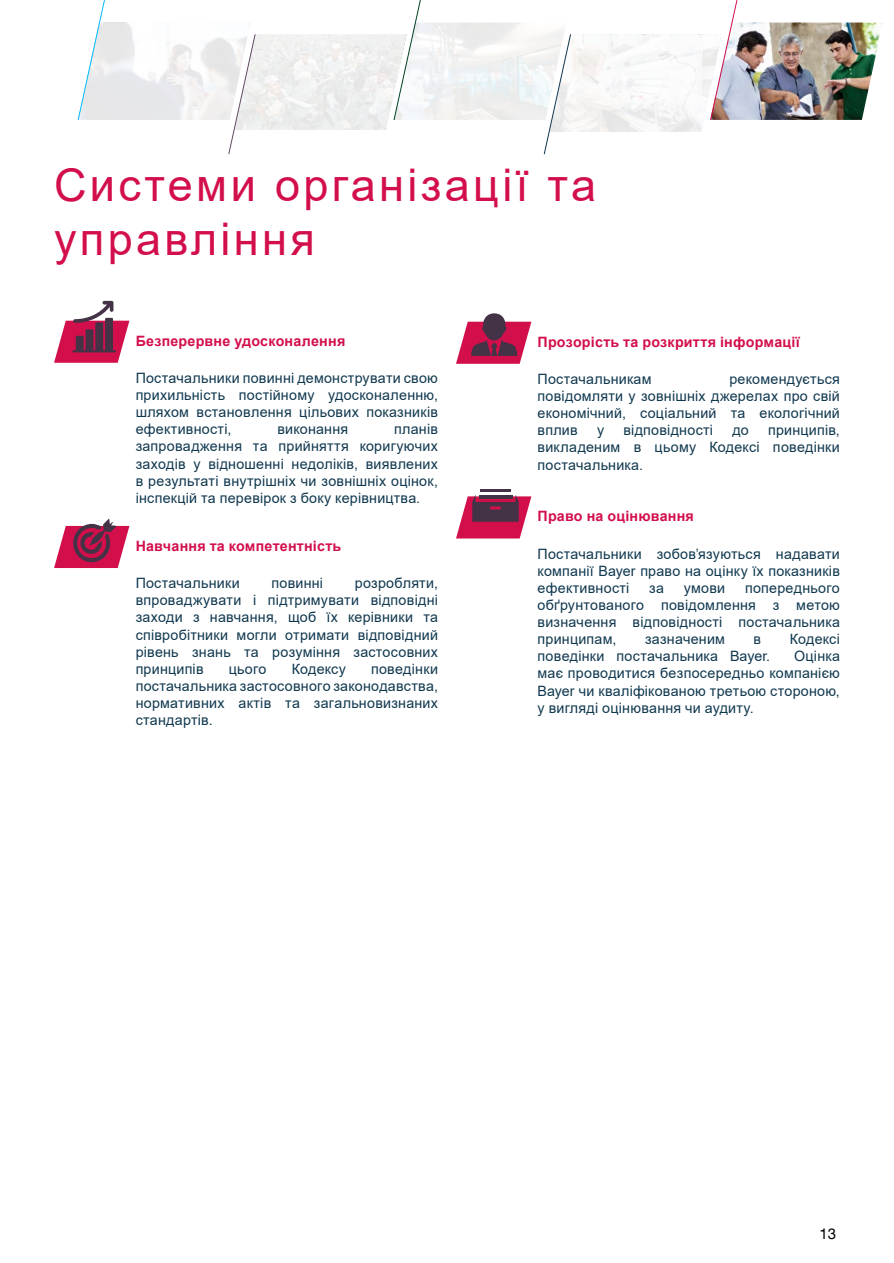
<style>
.page{position:relative;width:894px;height:1263px;background:#fff}
.page>*{position:absolute;margin:0;border:0;box-sizing:border-box;transform-origin:0 0}
.t1{font:45px/54px "Arial";letter-spacing:.075em;color:#d30f4b}
.t2{font:15px "Helvetica Neue LT Com";color:#000}
.t3{font:14.25px/17.1px "Arial";letter-spacing:.015em;color:#10384f;text-align:justify}
.t4{font:700 14.25px "Arial";letter-spacing:.015em;color:#d30f4b}
</style>
<div class="page">
<img style="left:737px;top:23px;width:145px;height:97px">
<svg style="left:77px;top:0;width:660px;height:155px"></svg>
<hr style="left:481px;top:489px;width:30px;height:3px;background:#443247">
<svg style="left:456px;top:495px;width:75px;height:43px;background:#ab4167"></svg>
<svg style="left:54px;top:301px;width:75px;height:62px"></svg>
<svg style="left:54px;top:519px;width:75px;height:49px"></svg>
<svg style="left:456px;top:313px;width:75px;height:51px"></svg>
<h1 class="t1" style="left:54px;top:158px;width:543px">Системи організації та управління</h1>
<p class="t4" style="left:136px;top:330px;width:211px">Безперервне удосконалення</p>
<p class="t3" style="left:136px;top:369px;width:304px">Постачальники повинні демонструвати свою прихильність постійному удосконаленню, шляхом встановлення цільових показників ефективності,</p>
<p class="t3" style="left:136px;top:421px;width:304px;text-indent:258px">планів запровадження та прийняття коригуючих заходів у відношенні недоліків, виявлених в результаті внутрішніх чи зовнішніх оцінок, інспекцій та перевірок з боку керівництва.</p>
<p class="t3" style="left:277px;top:421px;width:72px">виконання</p>
<p class="t4" style="left:136px;top:536px;width:207px">Навчання та компетентність</p>
<p class="t3" style="left:136px;top:574px;width:304px;text-indent:219px">розробляти, впроваджувати і підтримувати відповідні заходи з навчання, щоб їх керівники та співробітники могли отримати відповідний рівень знань та розуміння застосовних принципів</p>
<p class="t3" style="left:136px;top:574px;width:105px">Постачальники</p>
<p class="t3" style="left:271px;top:574px;width:53px">повинні</p>
<p class="t3" style="left:136px;top:660px;width:304px;text-indent:235px">поведінки постачальника застосовного законодавства, нормативних актів та загальновизнаних стандартів.</p>
<p class="t3" style="left:229px;top:660px;width:39px">цього</p>
<p class="t3" style="left:292px;top:660px;width:55px">Кодексу</p>
<p class="t4" style="left:537px;top:331px;width:264px">Прозорість та розкриття інформації</p>
<p class="t3" style="left:537px;top:370px;width:115px">Постачальникам</p>
<p class="t3" style="left:537px;top:370px;width:304px;text-indent:192px">рекомендується повідомляти у зовнішніх джерелах про свій економічний, соціальний та екологічний вплив</p>
<p class="t3" style="left:537px;top:422px;width:304px;text-indent:230px">принципів, викладеним в цьому Кодексі поведінки постачальника.</p>
<p class="t3" style="left:596px;top:422px;width:9px">у</p>
<p class="t3" style="left:623px;top:422px;width:91px">відповідності</p>
<p class="t3" style="left:732px;top:422px;width:18px">до</p>
<p class="t4" style="left:537px;top:506px;width:158px">Право на оцінювання</p>
<p class="t3" style="left:537px;top:545px;width:304px">Постачальники зобов’язуються надавати компанії Bayer право на оцінку їх показників ефективності</p>
<p class="t3" style="left:537px;top:579px;width:304px;text-indent:207px">попереднього обґрунтованого повідомлення з метою визначення відповідності постачальника принципам,</p>
<p class="t3" style="left:649px;top:579px;width:16px">за</p>
<p class="t3" style="left:683px;top:579px;width:43px">умови</p>
<p class="t3" style="left:644px;top:630px;width:81px">зазначеним</p>
<p class="t3" style="left:753px;top:630px;width:9px">в</p>
<p class="t3" style="left:789px;top:630px;width:52px">Кодексі</p>
<p class="t3" style="left:537px;top:647px;width:234px">поведінки постачальника Bayer.</p>
<p class="t3" style="left:537px;top:647px;width:304px;text-indent:256px">Оцінка має проводитися безпосередньо компанією Bayer чи кваліфікованою третьою стороною, у вигляді оцінювання чи аудиту.</p>
<p class="t2" style="left:819px;top:1224px;width:18px">13</p>
</div>
